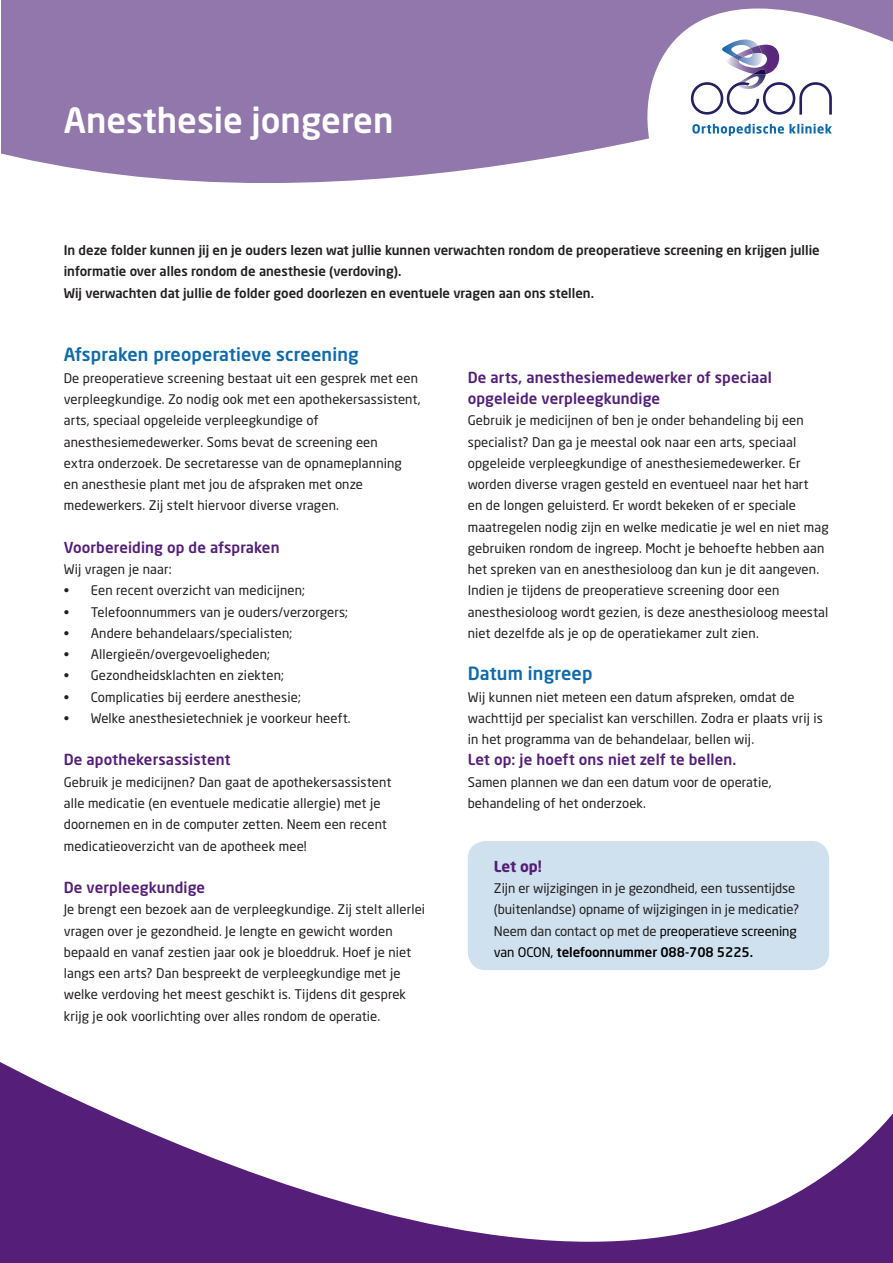
<style>
.page{position:relative;width:893px;height:1263px;background:#fff}
.page>*{position:absolute;margin:0;border:0;box-sizing:border-box;transform-origin:0 0}
.t1{font:500 34.5px "Neo Sans Std";color:#fff}
.t2{font:500 18px "Neo Sans Std";letter-spacing:.01em;color:#0e6aab}
.t3{font:500 15px/21.3px "Neo Sans Std";letter-spacing:.01em;color:#541e79}
.t4{font:700 15px "Neo Sans Std";color:#541e79}
.t5{font:13.2px/21.3px "Neo Sans Std";letter-spacing:.01em;color:#231f20}
.t6{font:500 13.2px/21.3px "Neo Sans Std";color:#231f20}
.s1{color:#000}
.s2{font-weight:500;color:#000}
</style>
<div class="page">
<div style="left:1px;top:0;width:892px;height:183px;background:#9177ab"></div>
<svg style="left:625px;top:9px;width:268px;height:174px"></svg>
<div style="left:0;top:885px;width:893px;height:378px;background:#541e79"></div>
<svg style="left:1px;top:841px;width:892px;height:401px;fill:#fff"></svg>
<div style="left:468px;top:841px;width:361px;height:129px;background:#cfe1ee;border-radius:18px"></div>
<svg style="left:691px;top:40px;width:141px;height:75px"></svg>
<svg style="left:692px;top:124px;width:140px;height:12px"></svg>
<svg style="left:0;top:885px;width:1px;height:178px"></svg>
<p class="t1" style="left:64px;top:99px;width:331px">Anesthesie jongeren</p>
<p class="t6" style="left:64px;top:239px;width:757px">In deze folder kunnen jij en je ouders lezen wat jullie kunnen verwachten rondom de preoperatieve screening en krijgen jullie informatie over alles rondom de anesthesie (verdoving).</p>
<p class="t6" style="left:64px;top:282px;width:532px">Wij verwachten dat jullie de folder goed doorlezen en eventuele vragen aan ons stellen.</p>
<p class="t2" style="left:64px;top:343px;width:296px">Afspraken preoperatieve screening</p>
<p class="t5" style="left:64px;top:367px;width:358px">De preoperatieve screening bestaat uit een gesprek met een verpleegkundige. Zo nodig ook met een apothekersassistent, arts, speciaal opgeleide verpleegkundige of anesthesiemedewerker. Soms bevat de screening een<br>extra onderzoek. De secretaresse van de opnameplanning<br>en anesthesie plant met jou de afspraken met onze medewerkers. Zij stelt hiervoor diverse vragen.</p>
<p class="t3" style="left:64px;top:536px;width:217px">Voorbereiding op de afspraken</p>
<p class="t5" style="left:64px;top:558px;width:109px">Wij vragen je naar:</p>
<p class="t5" style="left:64px;top:580px;width:243px">• Een recent overzicht van medicijnen;</p>
<p class="t5" style="left:64px;top:601px;width:286px">• Telefoonnummers van je ouders/verzorgers;</p>
<p class="t5" style="left:64px;top:622px;width:230px">• Andere behandelaars/specialisten;</p>
<p class="t5" style="left:64px;top:643px;width:208px">• Allergieën/overgevoeligheden;</p>
<p class="t5" style="left:64px;top:665px;width:222px">• Gezondheidsklachten en ziekten;</p>
<p class="t5" style="left:64px;top:686px;width:239px">• Complicaties bij eerdere anesthesie;</p>
<p class="t5" style="left:64px;top:707px;width:288px">• Welke anesthesietechniek je voorkeur heeft.</p>
<p class="t3" style="left:64px;top:749px;width:168px">De apothekersassistent</p>
<p class="t5" style="left:64px;top:771px;width:329px">Gebruik je medicijnen? Dan gaat de apothekersassistent alle medicatie (en eventuele medicatie allergie) met je doornemen en in de computer zetten. Neem een recent medicatieoverzicht van de apotheek mee!</p>
<p class="t3" style="left:64px;top:876px;width:143px">De verpleegkundige</p>
<p class="t5" style="left:64px;top:898px;width:363px">Je brengt een bezoek aan de verpleegkundige. Zij stelt allerlei vragen over je gezondheid. Je lengte en gewicht worden bepaald en vanaf zestien jaar ook je bloeddruk. Hoef je niet langs een arts? Dan bespreekt de verpleegkundige met je welke verdoving het meest geschikt is. Tijdens dit gesprek krijg je ook voorlichting over alles rondom de operatie.</p>
<p class="t3" style="left:468px;top:366px;width:306px">De arts, anesthesiemedewerker of speciaal opgeleide verpleegkundige</p>
<p class="t5" style="left:468px;top:410px;width:362px">Gebruik je medicijnen of ben je onder behandeling bij een specialist? Dan ga je meestal ook naar een arts, speciaal opgeleide verpleegkundige of anesthesiemedewerker. Er worden diverse vragen gesteld en eventueel naar het hart<br>en de longen geluisterd. Er wordt bekeken of er speciale maatregelen nodig zijn en welke medicatie je wel en niet mag gebruiken rondom de ingreep. Mocht je behoefte hebben aan het spreken van en anesthesioloog dan kun je dit aangeven.<br>Indien je tijdens de preoperatieve screening door een anesthesioloog wordt gezien, is deze anesthesioloog meestal niet dezelfde als je op de operatiekamer zult zien.</p>
<p class="t2" style="left:468px;top:662px;width:126px">Datum ingreep</p>
<p class="t5" style="left:468px;top:686px;width:357px">Wij kunnen niet meteen een datum afspreken, omdat de wachttijd per specialist kan verschillen. Zodra er plaats vrij is in het programma van de behandelaar, bellen wij.</p>
<p class="t3" style="left:468px;top:749px;width:270px">Let op: je hoeft ons niet zelf te bellen.</p>
<p class="t5" style="left:468px;top:771px;width:305px">Samen plannen we dan een datum voor de operatie, behandeling of het onderzoek.</p>
<p class="t4" style="left:494px;top:856px;width:49px">Let op!</p>
<p class="t5" style="left:494px;top:877px;width:307px">Zijn er wijzigingen in je gezondheid, een tussentijdse (buitenlandse) opname of wijzigingen in je medicatie?<br>Neem dan contact op met de <span class="s1">preoperatieve screening van OCON,</span> <span class="s2">telefoonnummer 088-708 5225.</span></p>
</div>
